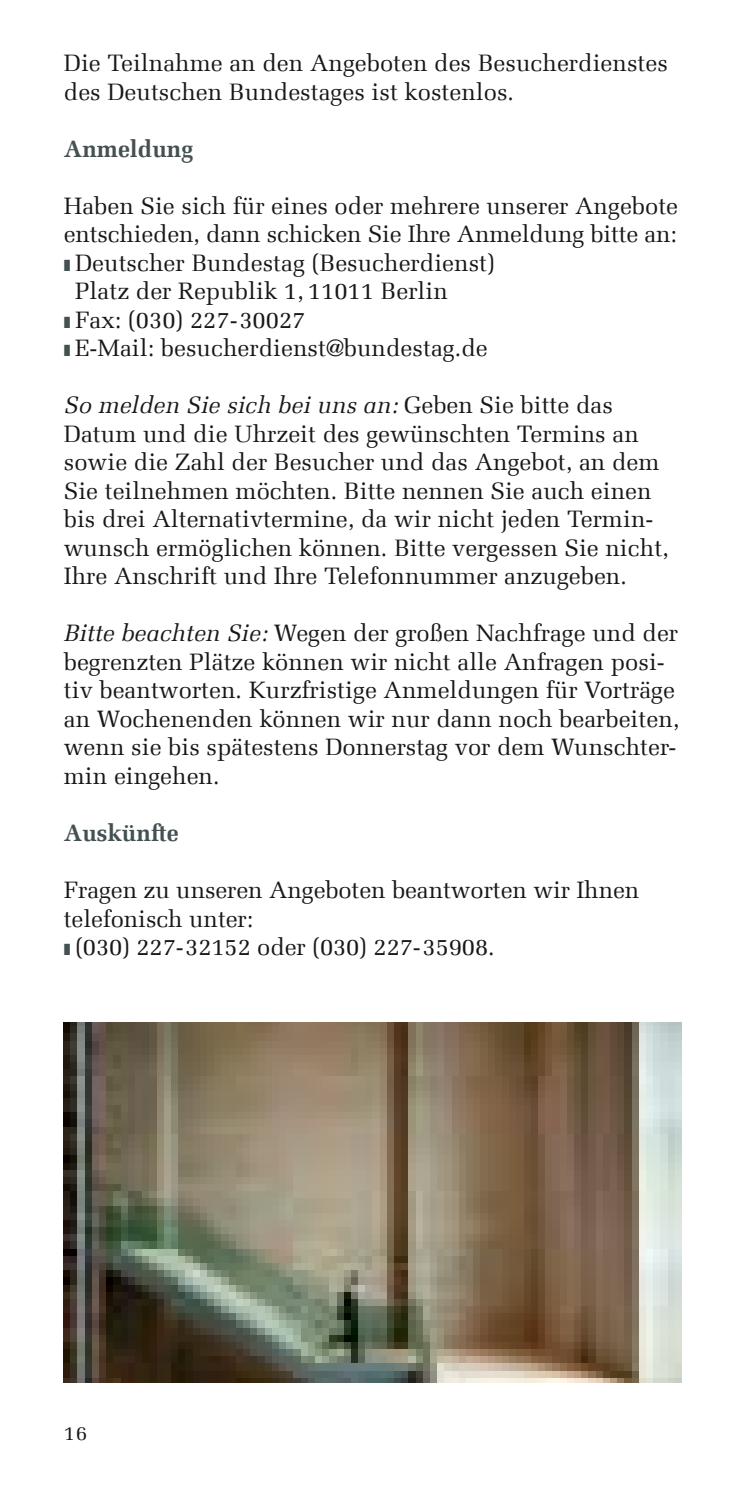
<style>
.page{position:relative;width:745px;height:1489px;background:#fff}
.page>*{position:absolute;margin:0;border:0;box-sizing:border-box;transform-origin:0 0}
.t1{font:23.75px/28.5px "Melior Com";color:#1a171b}
.t2{font:700 23.75px "Melior Com";color:#445052}
.t3{font:20px "Melior Com";color:#1a171b}
.s1{font-style:italic}
</style>
<div class="page">
<img style="left:64px;top:1022px;width:616px;height:360px">
<p class="t1" style="left:64px;top:49px;width:605px">Die Teilnahme an den Angeboten des Besucherdienstes des Deutschen Bundestages ist kostenlos.</p>
<p class="t2" style="left:64px;top:134px;width:131px">Anmeldung</p>
<p class="t1" style="left:64px;top:191px;width:615px">Haben Sie sich für eines oder mehrere unserer Angebote</p>
<p class="t1" style="left:64px;top:220px;width:614px">entschieden, dann schicken Sie Ihre Anmeldung bitte an:</p>
<p class="t1" style="left:75px;top:248px;width:421px">Deutscher Bundestag (Besucherdienst)</p>
<p class="t1" style="left:75px;top:277px;width:374px">Platz der Republik 1, 11011 Berlin</p>
<p class="t1" style="left:75px;top:305px;width:232px">Fax: (030) 227-30027</p>
<p class="t1" style="left:75px;top:334px;width:414px">E-Mail: besucherdienst@bundestag.de</p>
<p class="t1" style="left:64px;top:391px;width:606px"><span class="s1">So melden Sie sich bei uns an:</span> Geben Sie bitte das Datum und die Uhrzeit des gewünschten Termins an sowie die Zahl der Besucher und das Angebot, an dem Sie teilnehmen möchten. Bitte nennen Sie auch einen bis drei Alternativtermine, da wir nicht jeden Termin&shy;wunsch ermöglichen können. Bitte vergessen Sie nicht, Ihre Anschrift und Ihre Telefonnummer anzugeben.</p>
<p class="t1" style="left:64px;top:619px;width:616px"><span class="s1">Bitte beachten Sie:</span> Wegen der großen Nachfrage und der begrenzten Plätze können wir nicht alle Anfragen posi&shy;tiv beantworten. Kurzfristige Anmeldungen für Vorträge an Wochenenden können wir nur dann noch bearbeiten, wenn sie bis spätestens Donnerstag vor dem Wunschter&shy;min eingehen.</p>
<p class="t2" style="left:64px;top:818px;width:116px">Auskünfte</p>
<p class="t1" style="left:64px;top:875px;width:576px">Fragen zu unseren Angeboten beantworten wir Ihnen</p>
<p class="t1" style="left:64px;top:904px;width:191px">telefonisch unter:</p>
<p class="t1" style="left:75px;top:932px;width:421px">(030) 227- 32152 oder (030) 227- 35908.</p>
<p class="t3" style="left:64px;top:1420px;width:25px">16</p>
</div>
